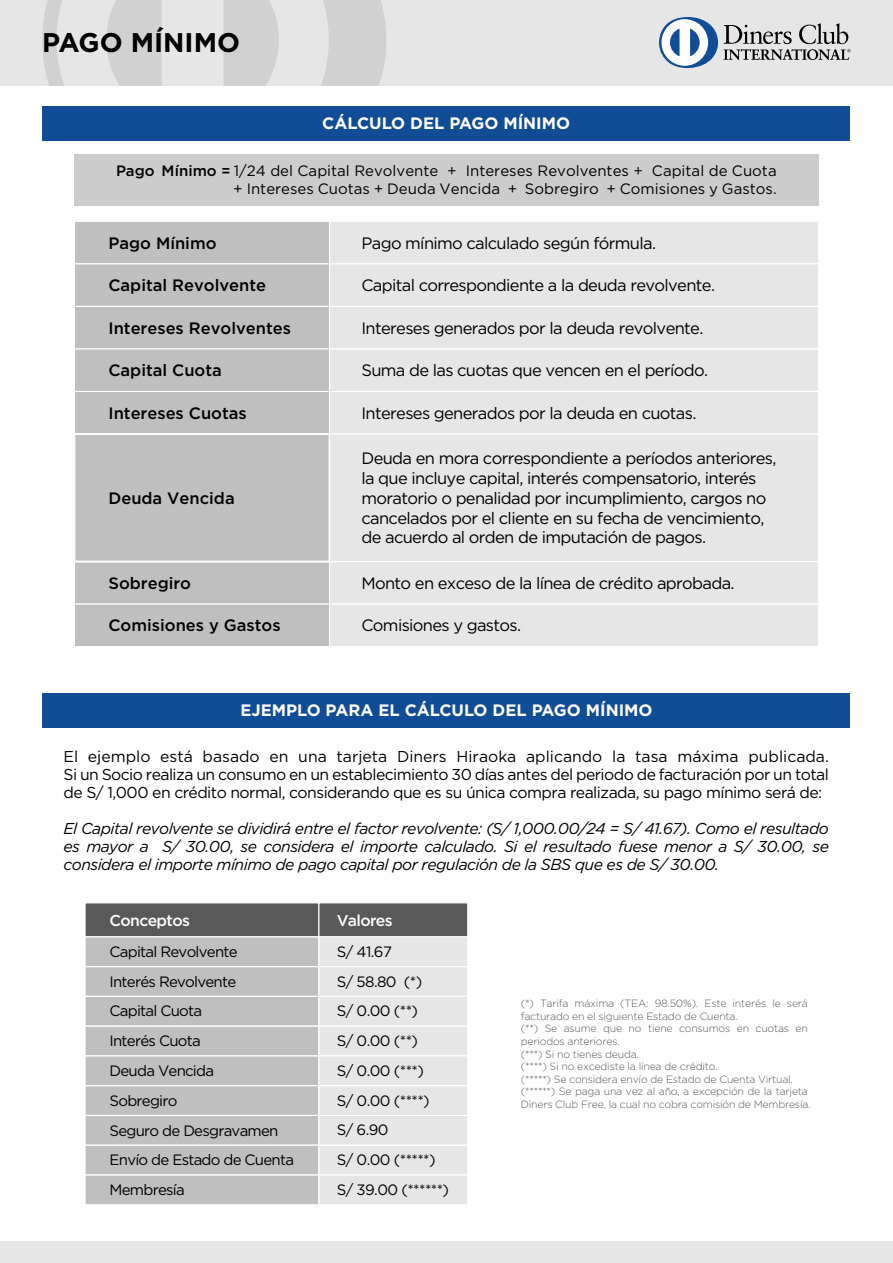
<style>
.page{position:relative;width:893px;height:1263px;background:#fff}
.page>*{position:absolute;margin:0;border:0;box-sizing:border-box;transform-origin:0 0}
.t1{font:700 27px "Gotham";color:#000}
.t2{font:16.5px/19.8px "Gotham";letter-spacing:-.04em;color:#000}
.t3{font:500 16.5px "Gotham";color:#000}
.t4{font:700 16.5px "Gotham";color:#fff}
.t5{font:15.75px/18px "Gotham";letter-spacing:-.035em;color:#000;text-align:justify}
.t6{font:italic 15.75px/18px "Gotham";letter-spacing:-.035em;color:#000;text-align:justify}
.t7{font:500 15.75px "Gotham";letter-spacing:-.04em;color:#fff}
.t8{font:15px/29.7px "Gotham";letter-spacing:-.05em;color:#000}
.t9{font:15px/18px "Gotham";color:#000;text-align:right}
.t10{font:300 10.5px/12.6px "Gotham";letter-spacing:-.02em;color:#595959}
.s1{font-weight:500}
</style>
<div class="page">
<div style="left:74px;top:221px;width:256px;height:43px;background:#bfbfbf;border:1px solid #fff"></div>
<div style="left:74px;top:263px;width:256px;height:44px;background:#bfbfbf;border:1px solid #fff"></div>
<div style="left:74px;top:306px;width:256px;height:43px;background:#bfbfbf;border:1px solid #fff"></div>
<div style="left:74px;top:348px;width:256px;height:44px;background:#bfbfbf;border:1px solid #fff"></div>
<div style="left:74px;top:391px;width:256px;height:44px;background:#bfbfbf;border:1px solid #fff"></div>
<div style="left:74px;top:561px;width:256px;height:44px;background:#bfbfbf;border:1px solid #fff"></div>
<div style="left:74px;top:603px;width:256px;height:44px;background:#bfbfbf;border:1px solid #fff"></div>
<div style="left:73px;top:433px;width:258px;height:129px;background:#bfbfbf;border:2px solid #fff"></div>
<div style="left:329px;top:221px;width:490px;height:43px;background:#e6e6e6;border:1px solid #fff"></div>
<div style="left:329px;top:263px;width:490px;height:44px;background:#e6e6e6;border:1px solid #fff"></div>
<div style="left:329px;top:306px;width:490px;height:43px;background:#e6e6e6;border:1px solid #fff"></div>
<div style="left:329px;top:348px;width:490px;height:44px;background:#e6e6e6;border:1px solid #fff"></div>
<div style="left:329px;top:391px;width:490px;height:44px;background:#e6e6e6;border:1px solid #fff"></div>
<div style="left:329px;top:561px;width:490px;height:44px;background:#e6e6e6;border:1px solid #fff"></div>
<div style="left:329px;top:603px;width:490px;height:44px;background:#e6e6e6;border:1px solid #fff"></div>
<div style="left:329px;top:433px;width:490px;height:129px;background:#e6e6e6;border:1px solid #fff"></div>
<div style="left:0;top:0;width:893px;height:85px;background:#e6e6e6"></div>
<svg style="left:42px;top:0;width:344px;height:85px"></svg>
<div style="left:74px;top:154px;width:745px;height:51px;background:#ccc"></div>
<div style="left:0;top:1242px;width:893px;height:21px;background:#e6e6e6"></div>
<div style="left:42px;top:106px;width:808px;height:34px;background:#114d97"></div>
<svg style="left:724px;top:23px;width:126px;height:37px"></svg>
<svg style="left:659px;top:17px;width:59px;height:51px"></svg>
<div style="left:43px;top:693px;width:807px;height:34px;background:#114d97"></div>
<div style="left:84px;top:902px;width:235px;height:35px;background:#595959;border:1px solid #fff"></div>
<div style="left:318px;top:902px;width:150px;height:35px;background:#595959;border:1px solid #fff"></div>
<div style="left:84px;top:936px;width:235px;height:31px;background:#bfbfbf;border:1px solid #fff"></div>
<div style="left:318px;top:936px;width:150px;height:31px;background:#e6e6e6;border:1px solid #fff"></div>
<div style="left:84px;top:966px;width:235px;height:31px;background:#bfbfbf;border:1px solid #fff"></div>
<div style="left:318px;top:966px;width:150px;height:31px;background:#e6e6e6;border:1px solid #fff"></div>
<div style="left:84px;top:996px;width:235px;height:31px;background:#bfbfbf;border:1px solid #fff"></div>
<div style="left:318px;top:996px;width:150px;height:31px;background:#e6e6e6;border:1px solid #fff"></div>
<div style="left:84px;top:1025px;width:235px;height:31px;background:#bfbfbf;border:1px solid #fff"></div>
<div style="left:318px;top:1026px;width:150px;height:30px;background:#e6e6e6;border:1px solid #fff"></div>
<div style="left:84px;top:1055px;width:235px;height:31px;background:#bfbfbf;border:1px solid #fff"></div>
<div style="left:318px;top:1055px;width:150px;height:31px;background:#e6e6e6;border:1px solid #fff"></div>
<div style="left:84px;top:1085px;width:235px;height:31px;background:#bfbfbf;border:1px solid #fff"></div>
<div style="left:318px;top:1085px;width:150px;height:31px;background:#e6e6e6;border:1px solid #fff"></div>
<div style="left:84px;top:1115px;width:235px;height:31px;background:#bfbfbf;border:1px solid #fff"></div>
<div style="left:318px;top:1115px;width:150px;height:31px;background:#e6e6e6;border:1px solid #fff"></div>
<div style="left:84px;top:1145px;width:235px;height:30px;background:#bfbfbf;border:1px solid #fff"></div>
<div style="left:318px;top:1145px;width:150px;height:30px;background:#e6e6e6;border:1px solid #fff"></div>
<div style="left:84px;top:1174px;width:235px;height:31px;background:#bfbfbf;border:1px solid #fff"></div>
<div style="left:318px;top:1174px;width:150px;height:31px;background:#e6e6e6;border:1px solid #fff"></div>
<h1 class="t1" style="left:42px;top:27px;width:199px">PAGO MÍNIMO</h1>
<p class="t4" style="left:322px;top:114px;width:249px">CÁLCULO DEL PAGO MÍNIMO</p>
<p class="t9" style="left:116px;top:162px;width:662px"><span class="s1">Pago Mínimo =</span> 1/24 del Capital Revolvente + Intereses Revolventes + Capital de Cuota + Intereses Cuotas + Deuda Vencida + Sobregiro + Comisiones y Gastos.</p>
<p class="t3" style="left:108px;top:233px;width:110px">Pago Mínimo</p>
<p class="t3" style="left:108px;top:276px;width:159px">Capital Revolvente</p>
<p class="t3" style="left:108px;top:318px;width:184px">Intereses Revolventes</p>
<p class="t3" style="left:108px;top:361px;width:115px">Capital Cuota</p>
<p class="t3" style="left:108px;top:403px;width:140px">Intereses Cuotas</p>
<p class="t3" style="left:108px;top:489px;width:128px">Deuda Vencida</p>
<p class="t3" style="left:108px;top:574px;width:84px">Sobregiro</p>
<p class="t3" style="left:108px;top:616px;width:174px">Comisiones y Gastos</p>
<p class="t2" style="left:361px;top:233px;width:296px">Pago mínimo calculado según fórmula.</p>
<p class="t2" style="left:361px;top:275px;width:355px">Capital correspondiente a la deuda revolvente.</p>
<p class="t2" style="left:361px;top:318px;width:343px">Intereses generados por la deuda revolvente.</p>
<p class="t2" style="left:361px;top:360px;width:348px">Suma de las cuotas que vencen en el período.</p>
<p class="t2" style="left:361px;top:403px;width:336px">Intereses generados por la deuda en cuotas.</p>
<p class="t2" style="left:361px;top:448px;width:417px">Deuda en mora correspondiente a períodos anteriores, la que incluye capital, interés compensatorio, interés moratorio o penalidad por incumplimiento, cargos no cancelados por el cliente en su fecha de vencimiento, de acuerdo al orden de imputación de pagos.</p>
<p class="t2" style="left:361px;top:573px;width:375px">Monto en exceso de la línea de crédito aprobada.</p>
<p class="t2" style="left:361px;top:615px;width:161px">Comisiones y gastos.</p>
<p class="t4" style="left:240px;top:701px;width:414px">EJEMPLO PARA EL CÁLCULO DEL PAGO MÍNIMO</p>
<p class="t5" style="left:64px;top:747px;width:767px">El ejemplo está basado en una tarjeta Diners Hiraoka aplicando la tasa máxima publicada.<br>Si un Socio realiza un consumo en un establecimiento 30 días antes del periodo de facturación por un total de S/ 1,000 en crédito normal, considerando que es su única compra realizada, su pago mínimo será de:</p>
<p class="t6" style="left:64px;top:820px;width:767px">El Capital revolvente se dividirá entre el factor revolvente: (S/ 1,000.00/24 = S/ 41.67). Como el resultado es mayor a S/ 30.00, se considera el importe calculado. Si el resultado fuese menor a S/ 30.00, se considera el importe mínimo de pago capital por regulación de la SBS que es de S/ 30.00.</p>
<p class="t7" style="left:110px;top:911px;width:82px">Conceptos</p>
<p class="t7" style="left:337px;top:911px;width:58px">Valores</p>
<p class="t8" style="left:110px;top:936px;width:186px">Capital Revolvente<br>Interés Revolvente<br>Capital Cuota<br>Interés Cuota<br>Deuda Vencida<br>Sobregiro<br>Seguro de Desgravamen<br>Envío de Estado de Cuenta<br>Membresía</p>
<p class="t8" style="left:337px;top:936px;width:114px">S/ 41.67<br>S/ 58.80 (*)<br>S/ 0.00 (**)<br>S/ 0.00 (**)<br>S/ 0.00 (***)<br>S/ 0.00 (****)<br>S/ 6.90<br>S/ 0.00 (*****)<br>S/ 39.00 (******)</p>
<p class="t10" style="left:521px;top:997px;width:291px">(*) Tarifa máxima (TEA: 98.50%). Este interés le será facturado en el siguiente Estado de Cuenta.<br>(**) Se asume que no tiene consumos en cuotas en periodos anteriores.<br>(***) Si no tienes deuda.<br>(****) Si no excediste la línea de crédito.<br>(*****) Se considera envío de Estado de Cuenta Virtual. (******) Se paga una vez al año, a excepción de la tarjeta Diners Club Free, la cual no cobra comisión de Membresía.</p>
</div>
